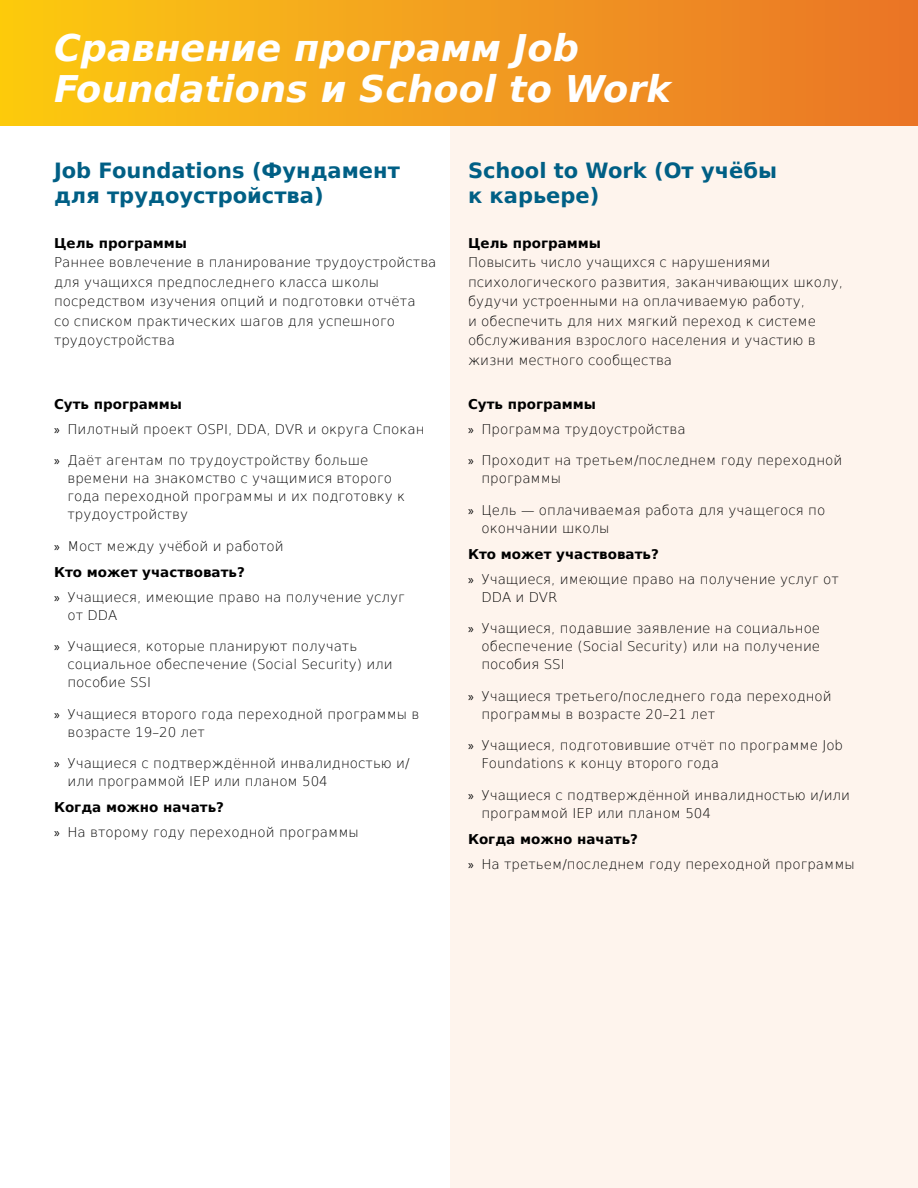
<style>
.page{position:relative;width:918px;height:1188px;background:#fff}
.page>*{position:absolute;margin:0;border:0;box-sizing:border-box;transform-origin:0 0}
.t1{font:italic 700 36.75px/40.7px "DejaVu Sans";color:#fff}
.t2{font:700 21px/25.2px "DejaVu Sans";color:#005f85}
.t3{font:200 13.5px/18px "DejaVu Sans";color:#000}
.t4{font:700 13.5px "DejaVu Sans";color:#000}
.s1{font-weight:700}
.s2{font-family:"Myriad Pro";font-weight:400}
</style>
<div class="page">
<div style="left:0;top:0;width:918px;height:125px;background:linear-gradient(to right,#fcca12,#e97429)"></div>
<div style="left:450px;top:126px;width:467px;height:1061px;background:#fef4ed"></div>
<h1 class="t1" style="left:54px;top:28px;width:618px">Сравнение программ Job<br>Foundations и School to Work</h1>
<h2 class="t2" style="left:54px;top:157px;width:347px">Job Foundations (Фундамент для трудоустройства)</h2>
<p class="t4" style="left:54px;top:232px;width:135px">Цель программы</p>
<p class="t3" style="left:54px;top:252px;width:384px;line-height:19.5px">Раннее вовлечение в планирование трудоустройства для учащихся предпоследнего класса школы посредством изучения опций и подготовки отчёта<br>со списком практических шагов для успешного трудоустройства</p>
<p class="t3" style="left:54px;top:391px;width:372px;line-height:24.8px"><span class="s1">Суть программы<br></span><span class="s2">»</span> Пилотный проект OSPI, DDA, DVR и округа Спокан</p>
<p class="t3" style="left:68px;top:451px;width:339px;text-indent:-14px"><span class="s2">»</span> Даёт агентам по трудоустройству больше времени на знакомство с учащимися второго года переходной программы и их подготовку к трудоустройству</p>
<p class="t3" style="left:54px;top:532px;width:231px;line-height:26.2px"><span class="s2">»</span> Мост между учёбой и работой<br><span class="s1">Кто может участвовать?</span></p>
<p class="t3" style="left:68px;top:587px;width:339px;text-indent:-14px"><span class="s2">»</span> Учащиеся, имеющие право на получение услуг от DDA</p>
<p class="t3" style="left:68px;top:637px;width:327px;text-indent:-14px"><span class="s2">»</span> Учащиеся, которые планируют получать социальное обеспечение (Social Security) или пособие SSI</p>
<p class="t3" style="left:68px;top:704px;width:353px;text-indent:-14px"><span class="s2">»</span> Учащиеся второго года переходной программы в возрасте 19–20 лет</p>
<p class="t3" style="left:68px;top:754px;width:344px;text-indent:-14px"><span class="s2">»</span> Учащиеся с подтверждённой инвалидностью и/ или программой IEP или планом 504</p>
<p class="t3" style="left:54px;top:794px;width:306px;line-height:24.8px"><span class="s1">Когда можно начать?<br></span><span class="s2">»</span> На второму году переходной программы</p>
<h2 class="t2" style="left:468px;top:157px;width:311px">School to Work (От учёбы к карьере)</h2>
<p class="t4" style="left:468px;top:232px;width:135px">Цель программы</p>
<p class="t3" style="left:468px;top:252px;width:376px;line-height:19.5px">Повысить число учащихся с нарушениями психологического развития, заканчивающих школу, будучи устроенными на оплачиваемую работу,<br>и обеспечить для них мягкий переход к системе обслуживания взрослого населения и участию в жизни местного сообщества</p>
<p class="t3" style="left:468px;top:391px;width:219px;line-height:24.8px"><span class="s1">Суть программы<br></span><span class="s2">»</span> Программа трудоустройства</p>
<p class="t3" style="left:482px;top:451px;width:362px;text-indent:-14px"><span class="s2">»</span> Проходит на третьем/последнем году переходной программы</p>
<p class="t3" style="left:482px;top:500px;width:345px;text-indent:-14px"><span class="s2">»</span> Цель — оплачиваемая работа для учащегося по окончании школы</p>
<p class="t3" style="left:468px;top:541px;width:372px;line-height:24.8px"><span class="s1">Кто может участвовать?<br></span><span class="s2">»</span> Учащиеся, имеющие право на получение услуг от</p>
<p class="t3" style="left:482px;top:587px;width:78px">DDA и DVR</p>
<p class="t3" style="left:482px;top:619px;width:340px;text-align:justify;text-indent:-14px"><span class="s2">»</span> Учащиеся, подавшие заявление на социальное обеспечение (Social Security) или на получение пособия SSI</p>
<p class="t3" style="left:482px;top:686px;width:352px;text-indent:-14px"><span class="s2">»</span> Учащиеся третьего/последнего года переходной программы в возрасте 20–21 лет</p>
<p class="t3" style="left:482px;top:736px;width:363px;text-indent:-14px"><span class="s2">»</span> Учащиеся, подготовившие отчёт по программе Job<br>Foundations к концу второго года</p>
<p class="t3" style="left:482px;top:785px;width:370px;text-indent:-14px"><span class="s2">»</span> Учащиеся с подтверждённой инвалидностью и/или программой IEP или планом 504</p>
<p class="t3" style="left:468px;top:826px;width:388px;line-height:24.8px"><span class="s1">Когда можно начать?<br></span><span class="s2">»</span> На третьем/последнем году переходной программы</p>
</div>
